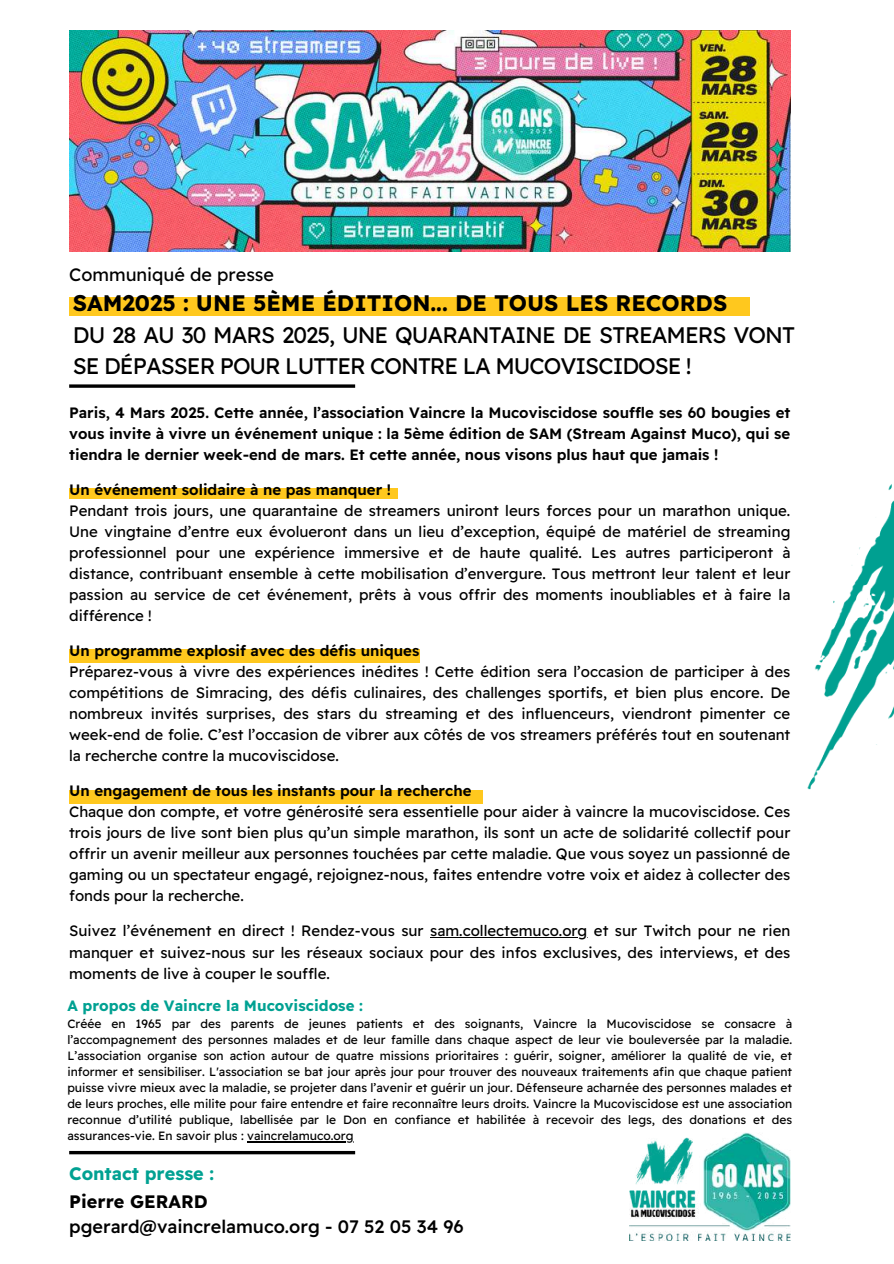
<style>
.page{position:relative;width:894px;height:1264px;background:#fff}
.page>*{position:absolute;margin:0;border:0;box-sizing:border-box;transform-origin:0 0}
.t1{font:22.5px/31.5px "Readex Pro";letter-spacing:-.045em;color:#000}
.t2{font:700 22.5px "Readex Pro";color:#000}
.t3{font:500 18px "Readex Pro";color:#000}
.t4{font:18px "Readex Pro";color:#000}
.t5{font:700 18px "Readex Pro";color:#00a192}
.t6{font:700 18px "Readex Pro";color:#000}
.t7{font:15px/21px "Readex Pro";color:#000;text-align:justify}
.t8{font:600 15px/21px "Readex Pro";color:#000;text-align:justify}
.t9{font:700 15px "Readex Pro";color:#00a192}
.t10{font:12px/16px "Readex Pro";color:#000;text-align:justify}
</style>
<div class="page">
<svg style="left:69px;top:384px;width:286px;height:4px"></svg>
<div style="left:69px;top:488px;width:328px;height:11px;background:#ffc81e"></div>
<div style="left:69px;top:649px;width:351px;height:14px;background:#ffc81e"></div>
<div style="left:69px;top:790px;width:413px;height:13px;background:#ffc81e"></div>
<img style="left:776px;top:67px;width:117px;height:723px">
<svg style="left:69px;top:1150px;width:286px;height:4px"></svg>
<img style="left:629px;top:1132px;width:161px;height:108px">
<img style="left:69px;top:31px;width:721px;height:220px">
<div style="left:69px;top:297px;width:680px;height:18px;background:#ffc81e"></div>
<hr style="left:247px;top:1141px;width:106px;height:1px;background:#000">
<hr style="left:430px;top:937px;width:157px;height:1px;background:#000">
<p class="t4" style="left:69px;top:263px;width:206px">Communiqué de presse</p>
<h1 class="t2" style="left:73px;top:288px;width:655px">SAM2025 : UNE 5ÈME ÉDITION... DE TOUS LES RECORDS</h1>
<h1 class="t1" style="left:73px;top:318px;width:723px">DU 28 AU 30 MARS 2025, UNE QUARANTAINE DE STREAMERS VONT<br>SE DÉPASSER POUR LUTTER CONTRE LA MUCOVISCIDOSE !</h1>
<p class="t8" style="left:69px;top:402px;width:722px">Paris, 4 Mars 2025. Cette année, l’association Vaincre la Mucoviscidose souffle ses 60 bougies et vous invite à vivre un événement unique : la 5ème édition de SAM (Stream Against Muco), qui se tiendra le dernier week-end de mars. Et cette année, nous visons plus haut que jamais !</p>
<p class="t8" style="left:69px;top:479px;width:323px">Un événement solidaire à ne pas manquer !</p>
<p class="t7" style="left:69px;top:500px;width:722px">Pendant trois jours, une quarantaine de streamers uniront leurs forces pour un marathon unique.<br>Une vingtaine d’entre eux évolueront dans un lieu d’exception, équipé de matériel de streaming professionnel pour une expérience immersive et de haute qualité. Les autres participeront à distance, contribuant ensemble à cette mobilisation d’envergure. Tous mettront leur talent et leur passion au service de cet événement, prêts à vous offrir des moments inoubliables et à faire la différence !</p>
<p class="t8" style="left:69px;top:640px;width:351px">Un programme explosif avec des défis uniques</p>
<p class="t7" style="left:69px;top:661px;width:722px">Préparez-vous à vivre des expériences inédites ! Cette édition sera l’occasion de participer à des compétitions de Simracing, des défis culinaires, des challenges sportifs, et bien plus encore. De nombreux invités surprises, des stars du streaming et des influenceurs, viendront pimenter ce week-end de folie. C’est l’occasion de vibrer aux côtés de vos streamers préférés tout en soutenant la recherche contre la mucoviscidose.</p>
<p class="t8" style="left:69px;top:780px;width:403px">Un engagement de tous les instants pour la recherche</p>
<p class="t7" style="left:69px;top:801px;width:722px">Chaque don compte, et votre générosité sera essentielle pour aider à vaincre la mucoviscidose. Ces trois jours de live sont bien plus qu’un simple marathon, ils sont un acte de solidarité collectif pour offrir un avenir meilleur aux personnes touchées par cette maladie. Que vous soyez un passionné de gaming ou un spectateur engagé, rejoignez-nous, faites entendre votre voix et aidez à collecter des fonds pour la recherche.</p>
<p class="t7" style="left:69px;top:920px;width:722px">Suivez l’événement en direct ! Rendez-vous sur sam.collectemuco.org et sur Twitch pour ne rien manquer et suivez-nous sur les réseaux sociaux pour des infos exclusives, des interviews, et des moments de live à couper le souffle.</p>
<p class="t9" style="left:67px;top:996px;width:297px">A propos de Vaincre la Mucoviscidose :</p>
<p class="t10" style="left:67px;top:1015px;width:726px">Créée en 1965 par des parents de jeunes patients et des soignants, Vaincre la Mucoviscidose se consacre à l’accompagnement des personnes malades et de leur famille dans chaque aspect de leur vie bouleversée par la maladie.<br>L’association organise son action autour de quatre missions prioritaires : guérir, soigner, améliorer la qualité de vie, et informer et sensibiliser. L'association se bat jour après jour pour trouver des nouveaux traitements afin que chaque patient puisse vivre mieux avec la maladie, se projeter dans l’avenir et guérir un jour. Défenseure acharnée des personnes malades et de leurs proches, elle milite pour faire entendre et faire reconnaître leurs droits. Vaincre la Mucoviscidose est une association reconnue d’utilité publique, labellisée par le Don en confiance et habilitée à recevoir des legs, des donations et des assurances-vie. En savoir plus : vaincrelamuco.org</p>
<p class="t5" style="left:69px;top:1161px;width:146px">Contact presse :</p>
<p class="t6" style="left:69px;top:1189px;width:140px">Pierre GERARD</p>
<p class="t3" style="left:69px;top:1214px;width:396px">pgerard@vaincrelamuco.org - 07 52 05 34 96</p>
</div>
